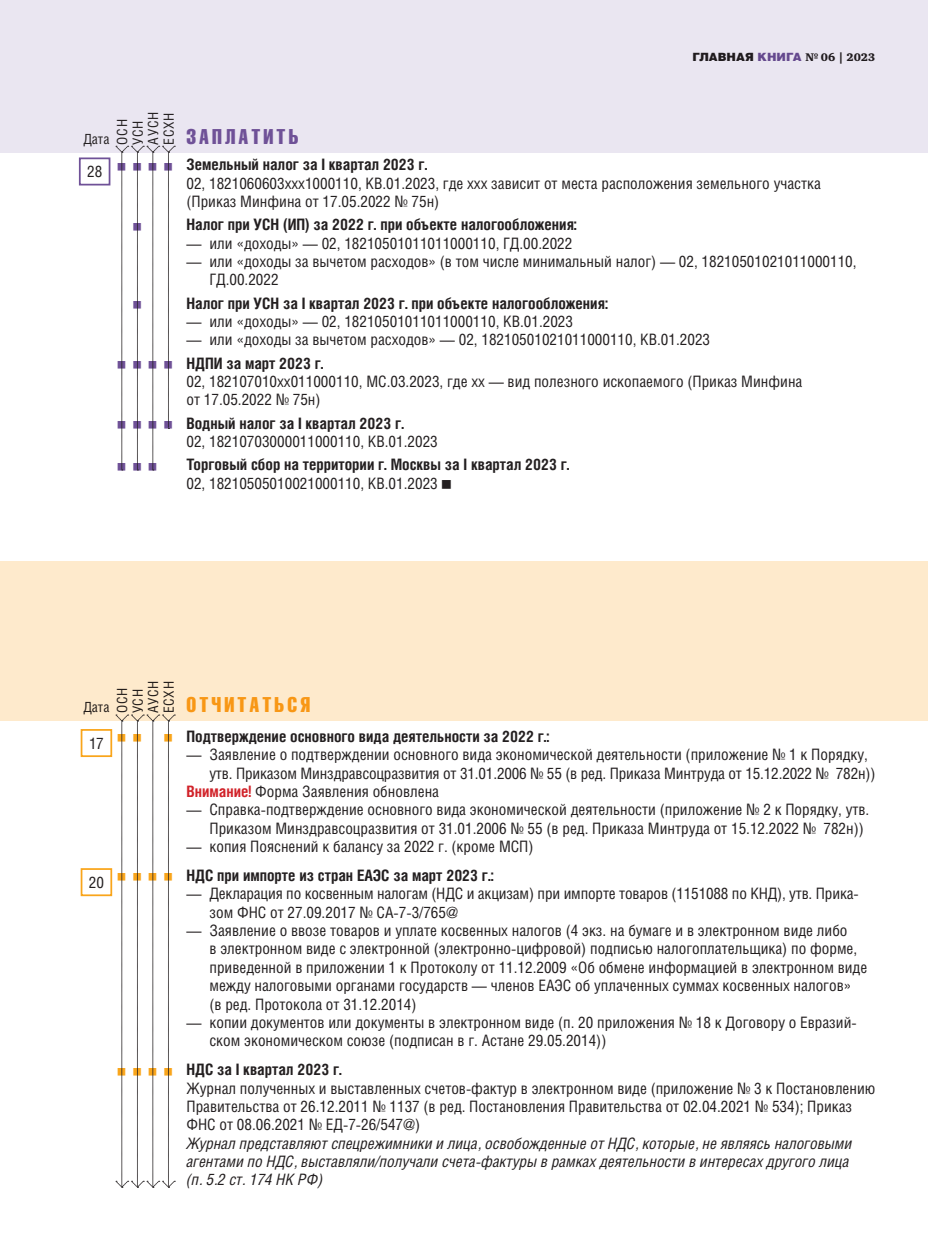
<style>
.page{position:relative;width:928px;height:1260px;background:#fff}
.page>*{position:absolute;margin:0;border:0;box-sizing:border-box;transform-origin:0 0}
.t1{font:21px "Helios Compressed";letter-spacing:.15em;color:#f9a51b}
.t2{font:21px "Helios Compressed";letter-spacing:.15em;color:#6f5197}
.cal_table___body{font:15.75px/18.4px "Helios Cond";color:#231f20}
.cal_table___hdg{font:700 15.75px "Helios Cond";color:#231f20}
.cal_table___body-2{font:italic 15.75px/18.4px "Helios Cond";color:#231f20}
.cal_table___data{font:15.75px "Helios Cond";color:#231f20}
.t3{font:14px "Helios Cond";letter-spacing:.05em;color:#231f20}
.t4{font:11.38px "Charter Black ITCC";color:#231f20}
.s1{font-family:"Helios";font-weight:900}
.s2{font-family:"Helios";font-weight:900;color:#6f5197}
.s3{font-weight:700;color:#d1232a}
</style>
<div class="page">
<div style="left:0;top:0;width:928px;height:152px;background:#eae6f1"></div>
<div style="left:79px;top:158px;width:31px;height:28px;border:2px solid #6f5197"></div>
<div style="left:81px;top:729px;width:31px;height:28px;border:2px solid #f9a51b"></div>
<div style="left:81px;top:868px;width:31px;height:28px;border:2px solid #f9a51b"></div>
<div style="left:0;top:562px;width:928px;height:159px;background:#feeacc"></div>
<svg style="left:116px;top:146px;width:59px;height:325px"></svg>
<svg style="left:116px;top:715px;width:59px;height:473px"></svg>
<p class="t3" style="left:114px;top:145px;width:27px;rotate:-90deg">ОСН</p>
<p class="t3" style="left:129px;top:145px;width:26px;rotate:-90deg">УСН</p>
<p class="t3" style="left:145px;top:145px;width:34px;rotate:-90deg">АУСН</p>
<p class="t3" style="left:160px;top:145px;width:34px;rotate:-90deg">ЕСХН</p>
<p class="t3" style="left:83px;top:130px;width:27px">Дата</p>
<p class="t2" style="left:186px;top:124px;width:113px">ЗАПЛАТИТЬ</p>
<p class="t4" style="left:692px;top:51px;width:184px"><span class="s1">ГЛАВНАЯ</span> <span class="s2">КНИГА</span> № 06 | 2023</p>
<p class="cal_table___data" style="left:87px;top:162px;width:17px">28</p>
<p class="cal_table___hdg" style="left:186px;top:155px;width:242px">Земельный налог за I квартал 2023 г.</p>
<p class="cal_table___body" style="left:186px;top:174px;width:636px">02, 1821060603ххх1000110, КВ.01.2023, где ххх зависит от места расположения земельного участка (Приказ Минфина от 17.05.2022 № 75н)</p>
<p class="cal_table___hdg" style="left:186px;top:215px;width:392px">Налог при УСН (ИП) за 2022 г. при объекте налогообложения:</p>
<p class="cal_table___body" style="left:186px;top:234px;width:387px">— или «доходы» — 02, 18210501011011000110, ГД.00.2022</p>
<p class="cal_table___body" style="left:209px;top:252px;width:648px;text-indent:-23px">— или «доходы за вычетом расходов» (в том числе минимальный налог) — 02, 18210501021011000110,<br>ГД.00.2022</p>
<p class="cal_table___hdg" style="left:186px;top:294px;width:423px">Налог при УСН за I квартал 2023 г. при объекте налогообложения:</p>
<p class="cal_table___body" style="left:186px;top:312px;width:388px">— или «доходы» — 02, 18210501011011000110, КВ.01.2023</p>
<p class="cal_table___body" style="left:186px;top:330px;width:525px">— или «доходы за вычетом расходов» — 02, 18210501021011000110, КВ.01.2023</p>
<p class="cal_table___hdg" style="left:186px;top:354px;width:139px">НДПИ за март 2023 г.</p>
<p class="cal_table___body" style="left:186px;top:372px;width:617px">02, 182107010хх011000110, МС.03.2023, где хх — вид полезного ископаемого (Приказ Минфина от 17.05.2022 № 75н)</p>
<p class="cal_table___hdg" style="left:186px;top:414px;width:219px">Водный налог за I квартал 2023 г.</p>
<p class="cal_table___body" style="left:186px;top:432px;width:253px">02, 18210703000011000110, КВ.01.2023</p>
<p class="cal_table___hdg" style="left:186px;top:455px;width:384px">Торговый сбор на территории г. Москвы за I квартал 2023 г.</p>
<p class="cal_table___body" style="left:186px;top:474px;width:253px">02, 18210505010021000110, КВ.01.2023</p>
<p class="t3" style="left:114px;top:713px;width:27px;rotate:-90deg">ОСН</p>
<p class="t3" style="left:129px;top:713px;width:26px;rotate:-90deg">УСН</p>
<p class="t3" style="left:145px;top:713px;width:34px;rotate:-90deg">АУСН</p>
<p class="t3" style="left:160px;top:713px;width:34px;rotate:-90deg">ЕСХН</p>
<p class="t3" style="left:83px;top:699px;width:27px">Дата</p>
<p class="t1" style="left:186px;top:692px;width:125px">ОТЧИТАТЬСЯ</p>
<p class="cal_table___data" style="left:89px;top:734px;width:16px">17</p>
<p class="cal_table___hdg" style="left:186px;top:727px;width:364px">Подтверждение основного вида деятельности за 2022 г.:</p>
<p class="cal_table___body" style="left:209px;top:745px;width:667px;text-indent:-23px">— Заявление о подтверждении основного вида экономической деятельности (приложение № 1 к Порядку, утв. Приказом Минздравсоцразвития от 31.01.2006 № 55 (в ред. Приказа Минтруда от 15.12.2022 № 782н))</p>
<p class="cal_table___body" style="left:186px;top:782px;width:254px"><span class="s3">Внимание!</span> Форма Заявления обновлена</p>
<p class="cal_table___body" style="left:209px;top:800px;width:661px;text-indent:-23px">— Справка-подтверждение основного вида экономической деятельности (приложение № 2 к Порядку, утв.<br>Приказом Минздравсоцразвития от 31.01.2006 № 55 (в ред. Приказа Минтруда от 15.12.2022 № 782н))</p>
<p class="cal_table___body" style="left:186px;top:837px;width:348px">— копия Пояснений к балансу за 2022 г. (кроме МСП)</p>
<p class="cal_table___data" style="left:89px;top:873px;width:17px">20</p>
<p class="cal_table___hdg" style="left:186px;top:866px;width:309px">НДС при импорте из стран ЕАЭС за март 2023 г.:</p>
<p class="cal_table___body" style="left:209px;top:884px;width:650px;text-indent:-23px">— Декларация по косвенным налогам (НДС и акцизам) при импорте товаров (1151088 по КНД), утв. Прика&shy;зом ФНС от 27.09.2017 № СА-7-3/765@</p>
<p class="cal_table___body" style="left:209px;top:921px;width:659px;text-indent:-23px">— Заявление о ввозе товаров и уплате косвенных налогов (4 экз. на бумаге и в электронном виде либо<br>в электронном виде с электронной (электронно-цифровой) подписью налогоплательщика) по форме, приведенной в приложении 1 к Протоколу от 11.12.2009 «Об обмене информацией в электронном виде между налоговыми органами государств — членов ЕАЭС об уплаченных суммах косвенных налогов» (в ред. Протокола от 31.12.2014)</p>
<p class="cal_table___body" style="left:209px;top:1013px;width:649px;text-indent:-23px">— копии документов или документы в электронном виде (п. 20 приложения № 18 к Договору о Евразий&shy;ском экономическом союзе (подписан в г. Астане 29.05.2014))</p>
<p class="cal_table___hdg" style="left:186px;top:1060px;width:157px">НДС за I квартал 2023 г.</p>
<p class="cal_table___body" style="left:186px;top:1078px;width:690px">Журнал полученных и выставленных счетов-фактур в электронном виде (приложение № 3 к Постановлению<br>Правительства от 26.12.2011 № 1137 (в ред. Постановления Правительства от 02.04.2021 № 534); Приказ<br>ФНС от 08.06.2021 № ЕД-7-26/547@)</p>
<p class="cal_table___body-2" style="left:186px;top:1134px;width:667px">Журнал представляют спецрежимники и лица, освобожденные от НДС, которые, не являясь налоговыми агентами по НДС, выставляли/получали счета-фактуры в рамках деятельности в интересах другого лица (п. 5.2 ст. 174 НК РФ)</p>
</div>
